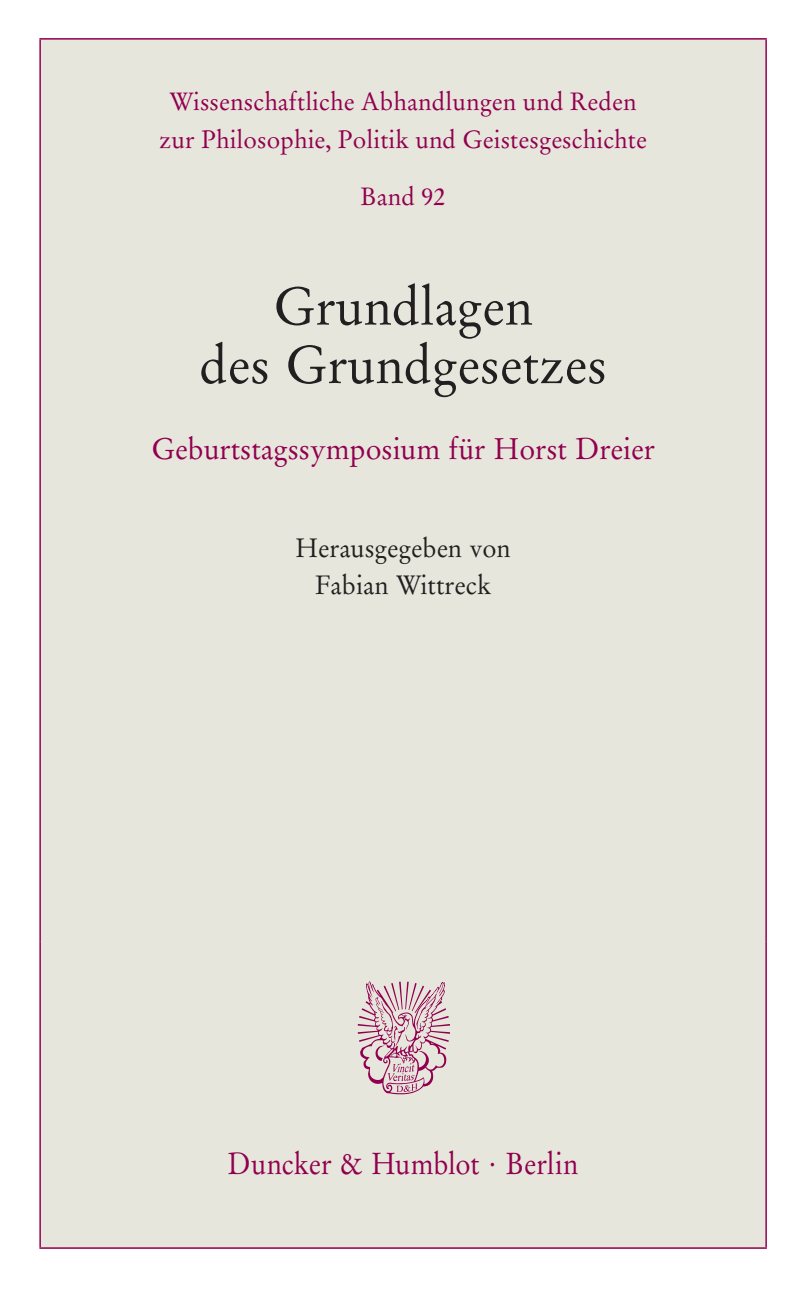
<style>
.page{position:relative;width:810px;height:1289px;background:#fff}
.page>*{position:absolute;margin:0;border:0;box-sizing:border-box;transform-origin:0 0}
.t1{font:52.88px/58.5px "Stempel Garamond";color:#231f20;text-align:center;scale:.96 1}
.t2{font:30.38px "Stempel Garamond";color:#91004f;scale:.9 1}
.t3{font:29.7px "Stempel Garamond";color:#91004f;scale:.96 1}
.t4{font:26.55px/36.9px "Stempel Garamond";color:#231f20;text-align:center;scale:.96 1}
.t5{font:24.97px/37.8px "Stempel Garamond";letter-spacing:.005em;color:#91004f;text-align:center}
</style>
<div class="page">
<div style="left:41px;top:40px;width:724px;height:1207px;background:#e7e6dc"></div>
<hr style="left:39px;top:38px;width:728px;height:2px;background:#91004f">
<hr style="left:39px;top:40px;width:2px;height:901px;background:#91004f">
<hr style="left:765px;top:40px;width:2px;height:901px;background:#91004f">
<hr style="left:39px;top:941px;width:2px;height:306px;background:#91004f">
<hr style="left:765px;top:941px;width:2px;height:306px;background:#91004f">
<hr style="left:39px;top:1247px;width:728px;height:1px;background:#91004f">
<svg style="left:358px;top:981px;width:92px;height:113px;background:#d4b5bd"></svg>
<p class="t5" style="left:159px;top:85px;width:489px">Wissenschaftliche Abhandlungen und Reden zur Philosophie, Politik und Geistesgeschichte</p>
<p class="t5" style="left:361px;top:179px;width:87px">Band 92</p>
<h1 class="t1" style="left:199px;top:282px;width:426px">Grundlagen<br>des Grundgesetzes</h1>
<p class="t3" style="left:151px;top:435px;width:526px">Geburtstagssymposium für Horst Dreier</p>
<p class="t4" style="left:296px;top:531px;width:226px">Herausgegeben von<br>Fabian Wittreck</p>
<p class="t2" style="left:228px;top:1150px;width:391px">Duncker &amp; Humblot · Berlin</p>
</div>
